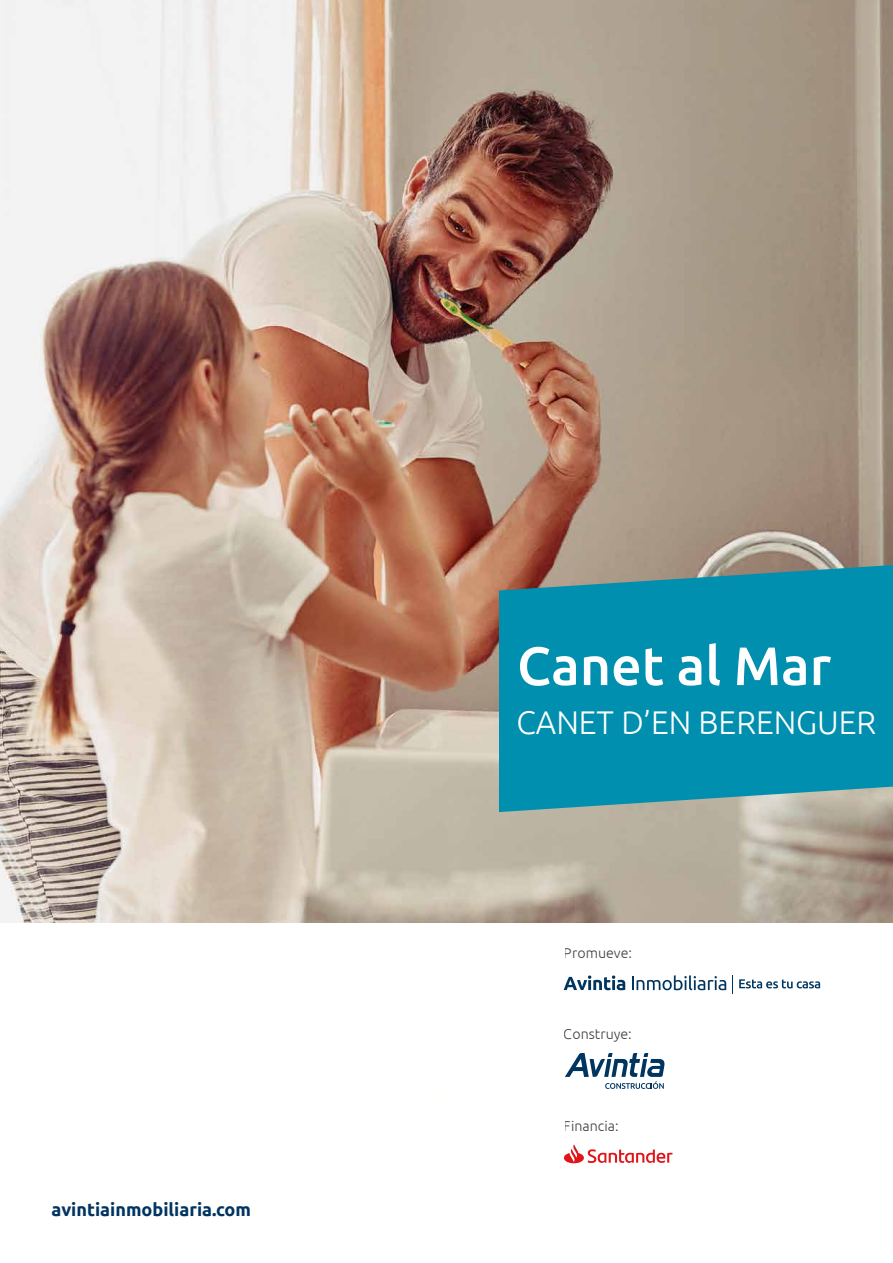
<style>
.page{position:relative;width:893px;height:1263px;background:#fff}
.page>*{position:absolute;margin:0;border:0;box-sizing:border-box;transform-origin:0 0}
.t1{font:500 54px "Ubuntu";color:#fff}
.t2{font:300 32.85px "Ubuntu";color:#fff}
.t3{font:700 18px "Ubuntu";color:#003461}
.t4{font:300 14.25px "Ubuntu";color:#433f40}
</style>
<div class="page">
<img style="left:0;top:0;width:892px;height:923px">
<svg style="left:739px;top:979px;width:81px;height:9px"></svg>
<svg style="left:564px;top:975px;width:61px;height:15px"></svg>
<svg style="left:632px;top:975px;width:94px;height:15px"></svg>
<svg style="left:732px;top:975px;width:1px;height:19px"></svg>
<svg style="left:499px;top:565px;width:394px;height:247px;background:#1290aa"></svg>
<svg style="left:564px;top:1144px;width:108px;height:19px"></svg>
<svg style="left:565px;top:1053px;width:99px;height:36px"></svg>
<p class="t3" style="left:52px;top:1199px;width:201px">avintiainmobiliaria.com</p>
<h1 class="t1" style="left:517px;top:632px;width:316px">Canet al Mar</h1>
<h2 class="t2" style="left:517px;top:702px;width:361px">CANET D’EN BERENGUER</h2>
<p class="t4" style="left:564px;top:945px;width:70px">Promueve:</p>
<p class="t4" style="left:564px;top:1025px;width:70px">Construye:</p>
<p class="t4" style="left:564px;top:1117px;width:56px">Financia:</p>
</div>
